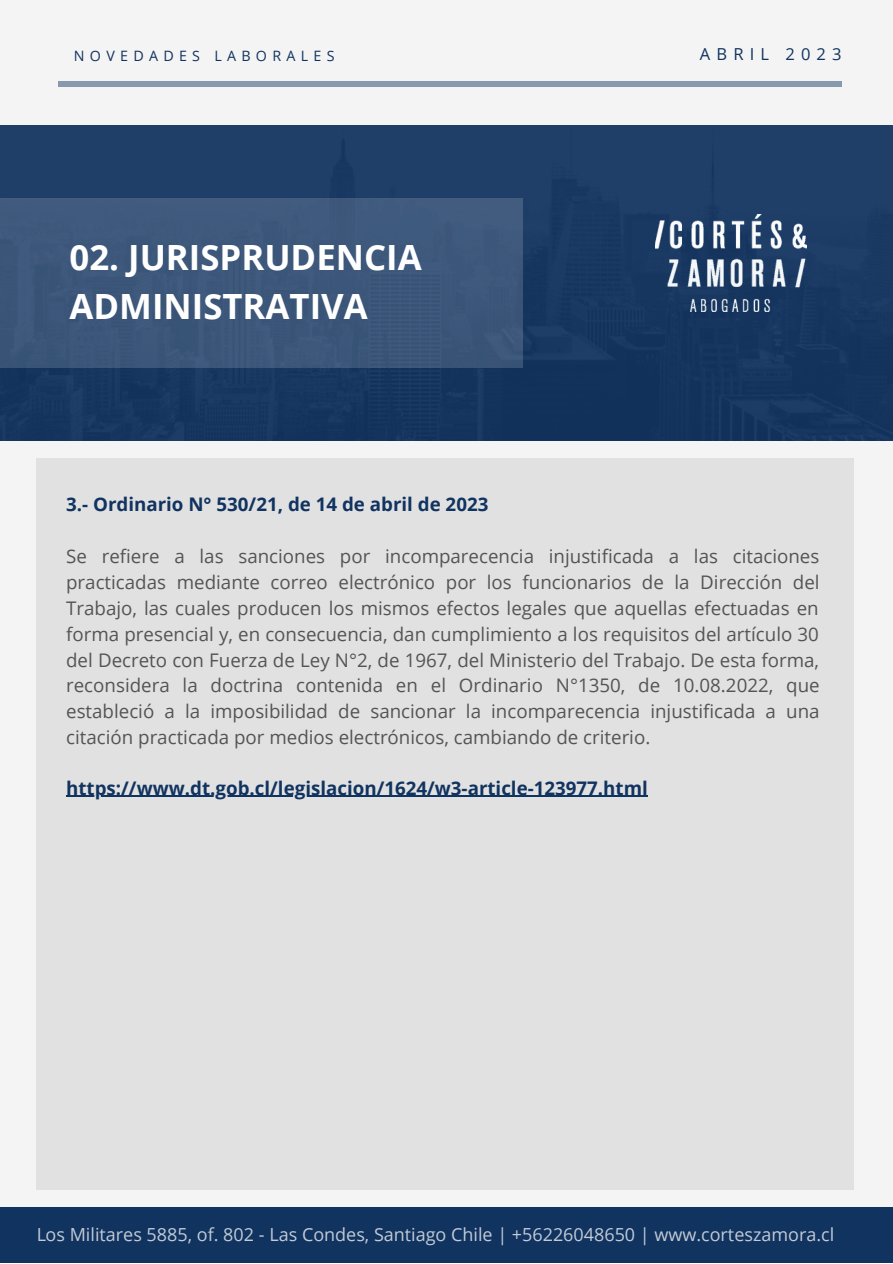
<style>
.page{position:relative;width:893px;height:1264px;background:#fff}
.page>*{position:absolute;margin:0;border:0;box-sizing:border-box;transform-origin:0 0}
.t1{font:700 34.8px "Open Sans";color:#fff}
.t2{font:18.75px/25.8px "Open Sans";color:#545454;text-align:justify}
.t3{font:700 18.75px "Open Sans";color:#113360}
.t4{font:18px "Open Sans";color:#fff}
.t5{font:16.5px "Open Sans";letter-spacing:.37em;color:#113360}
.t6{font:14.25px "Open Sans";letter-spacing:.37em;color:#113360}
</style>
<div class="page">
<div style="left:0;top:0;width:892px;height:1262px;background:#f4f4f4"></div>
<hr style="left:58px;top:82px;width:783px;height:4px;background:#8898ad">
<div style="left:0;top:1206px;width:892px;height:56px;background:#113360"></div>
<div style="left:36px;top:458px;width:817px;height:731px;background:#dfdfdf"></div>
<hr style="left:66px;top:795px;width:581px;height:1px;background:#113360">
<div style="left:0;top:125px;width:892px;height:315px;background:#193963"></div>
<img style="left:655px;top:214px;width:151px;height:98px">
<div style="left:0;top:198px;width:522px;height:169px;background:#3d587b"></div>
<p class="t6" style="left:74px;top:45px;width:262px">NOVEDADES LABORALES</p>
<p class="t1" style="left:70px;top:233px;width:353px">02. JURISPRUDENCIA</p>
<p class="t1" style="left:70px;top:282px;width:299px">ADMINISTRATIVA</p>
<p class="t5" style="left:700px;top:42px;width:143px">ABRIL 2023</p>
<p class="t3" style="left:66px;top:491px;width:423px">3.- Ordinario N° 530/21, de 14 de abril de 2023</p>
<p class="t2" style="left:66px;top:543px;width:755px">Se refiere a las sanciones por incomparecencia injustificada a las citaciones practicadas mediante correo electrónico por los funcionarios de la Dirección del Trabajo, las cuales producen los mismos efectos legales que aquellas efectuadas en forma presencial y, en consecuencia, dan cumplimiento a los requisitos del artículo 30 del Decreto con Fuerza de Ley N°2, de 1967, del Ministerio del Trabajo. De esta forma, reconsidera la doctrina contenida en el Ordinario N°1350, de 10.08.2022, que estableció a la imposibilidad de sancionar la incomparecencia injustificada a una citación practicada por medios electrónicos, cambiando de criterio.</p>
<p class="t3" style="left:66px;top:774px;width:583px">https://www.dt.gob.cl/legislacion/1624/w3-article-123977.html</p>
<p class="t4" style="left:36px;top:1221px;width:799px">Los Militares 5885, of. 802 - Las Condes, Santiago Chile | +56226048650 | www.corteszamora.cl</p>
</div>
